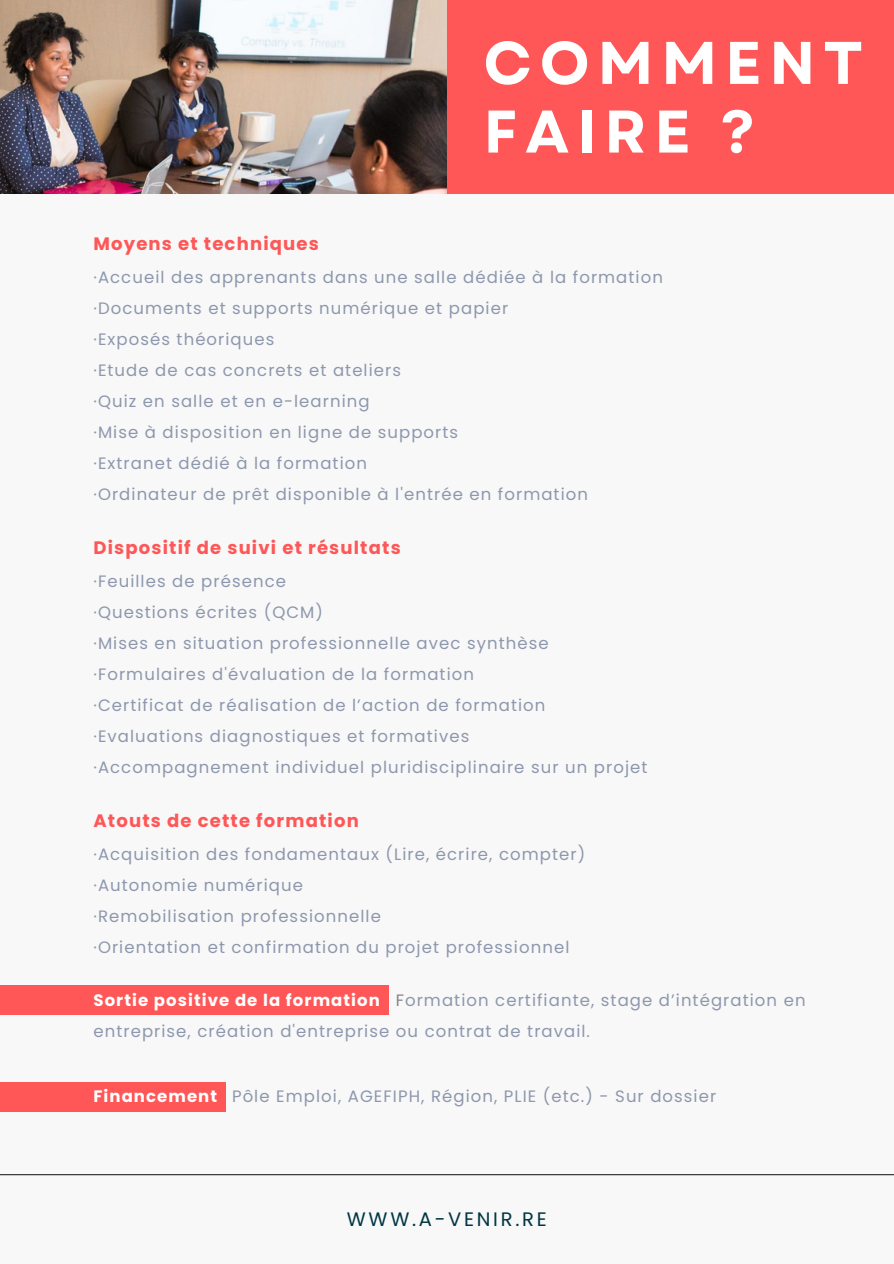
<style>
.page{position:relative;width:894px;height:1264px;background:#fff}
.page>*{position:absolute;margin:0;border:0;box-sizing:border-box;transform-origin:0 0}
.t1{font:700 60px/68.7px "Garet";letter-spacing:.13em;color:#fff}
.t2{font:19.5px "Poppins";letter-spacing:.14em;color:#003744}
.t3{font:700 18px "Poppins";letter-spacing:.065em;color:#ff5757}
.t4{font:16.5px/31px "Poppins";letter-spacing:.065em;color:#8d97ad}
.s1{font-weight:700;color:#fff}
.s2{color:#848484}
</style>
<div class="page">
<div style="left:0;top:0;width:893px;height:1263px;background:#f8f8f8"></div>
<hr style="left:0;top:1174px;width:893px;height:1px;background:#2a2623">
<div style="left:0;top:985px;width:389px;height:29px;background:#ff5757"></div>
<div style="left:0;top:1081px;width:226px;height:30px;background:#ff5757"></div>
<img style="left:0;top:0;width:446px;height:194px">
<div style="left:446px;top:0;width:447px;height:194px;background:#ff5757"></div>
<p class="t1" style="left:483px;top:29px;width:381px">COMMENT<br>FAIRE ?</p>
<p class="t3" style="left:93px;top:231px;width:227px">Moyens et techniques</p>
<h1 class="t4" style="left:93px;top:261px;width:571px">·Accueil des apprenants dans une salle dédiée à la formation</h1>
<p class="t4" style="left:93px;top:292px;width:416px">·Documents et supports numérique et papier</p>
<p class="t4" style="left:93px;top:323px;width:182px">·Exposés théoriques</p>
<p class="t4" style="left:93px;top:354px;width:309px">·Etude de cas concrets et ateliers</p>
<p class="t4" style="left:93px;top:385px;width:278px">·Quiz en salle et en e-learning</p>
<p class="t4" style="left:93px;top:416px;width:366px">·Mise à disposition en ligne de supports</p>
<p class="t4" style="left:93px;top:447px;width:275px">·Extranet dédié à la formation</p>
<p class="t4" style="left:93px;top:478px;width:496px">·Ordinateur de prêt disponible à l'entrée en formation</p>
<p class="t3" style="left:93px;top:535px;width:309px">Dispositif de suivi et résultats</p>
<p class="t4" style="left:93px;top:565px;width:194px">·Feuilles de présence</p>
<p class="t4" style="left:93px;top:596px;width:231px">·Questions écrites (QCM)</p>
<p class="t4" style="left:93px;top:627px;width:456px">·Mises en situation professionnelle avec synthèse</p>
<p class="t4" style="left:93px;top:658px;width:382px">·Formulaires d'évaluation de la formation</p>
<p class="t4" style="left:93px;top:689px;width:453px">·Certificat de réalisation de l’action de formation</p>
<p class="t4" style="left:93px;top:720px;width:377px">·Evaluations diagnostiques et formatives</p>
<p class="t4" style="left:93px;top:751px;width:555px">·Accompagnement individuel pluridisciplinaire sur un projet</p>
<p class="t3" style="left:93px;top:808px;width:267px">Atouts de cette formation</p>
<p class="t4" style="left:93px;top:838px;width:493px">·Acquisition des fondamentaux (Lire, écrire, compter)</p>
<p class="t4" style="left:93px;top:869px;width:211px">·Autonomie numérique</p>
<p class="t4" style="left:93px;top:900px;width:289px">·Remobilisation professionnelle</p>
<p class="t4" style="left:93px;top:931px;width:477px">·Orientation et confirmation du projet professionnel</p>
<p class="t4" style="left:93px;top:984px;width:713px"><span class="s1">Sortie positive de la formation</span> <span class="s2">F</span>ormation certifiante, stage d’intégration en entreprise, création d'entreprise ou contrat de travail.</p>
<p class="t4" style="left:93px;top:1080px;width:624px"><span class="s1">Financement</span> Pôle Emploi, AGEFIPH, Région, PLIE (etc.) - Sur dossier</p>
<h2 class="t2" style="left:347px;top:1204px;width:201px">WWW.A-VENIR.RE</h2>
</div>
